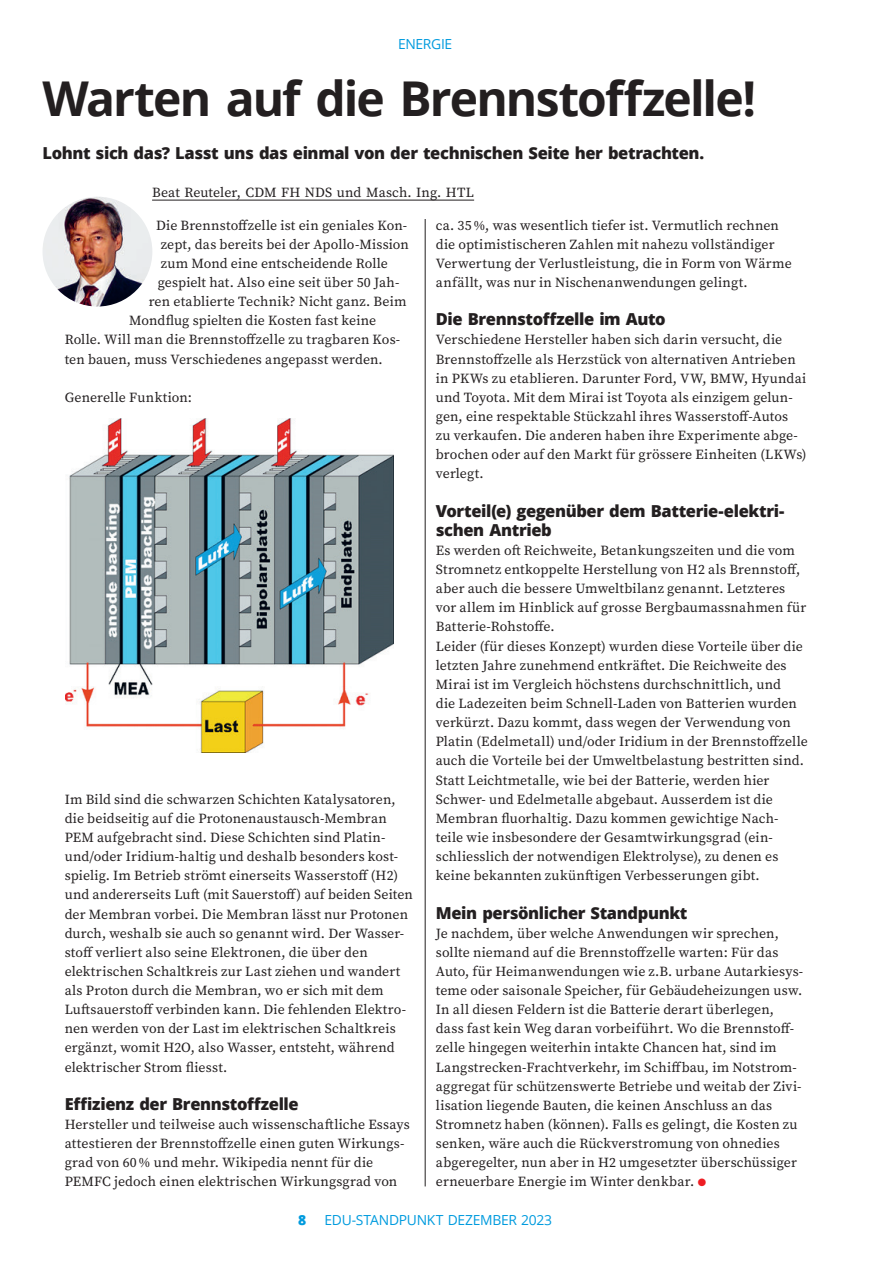
<style>
.page{position:relative;width:893px;height:1263px;background:#fff}
.page>*{position:absolute;margin:0;border:0;box-sizing:border-box;transform-origin:0 0}
.t1{font:700 48px "Open Sans";letter-spacing:-.04em;color:#231f20}
.t2{font:800 16.5px/19.2px "Open Sans";letter-spacing:-.025em;color:#231f20}
.t3{font:13.8px/19.2px "Source Serif Pro";letter-spacing:.01em;color:#231f20}
.t4{font:13.8px "Open Sans";letter-spacing:-.02em;color:#009bde}
.t5{font:800 13.8px "Open Sans";color:#009bde}
.s1{color:#ee1d23}
</style>
<div class="page">
<hr style="left:425px;top:219px;width:1px;height:967px;background:#231f20">
<img style="left:66px;top:419px;width:327px;height:334px">
<hr style="left:152px;top:200px;width:322px;height:1px;background:#231f20">
<img style="left:43px;top:197px;width:109px;height:109px;border-radius:55px">
<p class="t4" style="left:398px;top:34px;width:56px">ENERGIE</p>
<h1 class="t1" style="left:42px;top:65px;width:715px">Warten auf die Brennstoffzelle!</h1>
<p class="t2" style="left:43px;top:143px;width:663px">Lohnt sich das? Lasst uns das einmal von der technischen Seite her betrachten.</p>
<p class="t3" style="left:152px;top:183px;width:323px">Beat Reuteler, CDM FH NDS und Masch. Ing. HTL</p>
<p class="t3" style="left:156px;top:215px;width:253px">Die Brennstoffzelle ist ein geniales Kon-</p>
<p class="t3" style="left:161px;top:235px;width:250px">zept, das bereits bei der Apollo-Mission</p>
<p class="t3" style="left:161px;top:254px;width:229px">zum Mond eine entscheidende Rolle</p>
<p class="t3" style="left:158px;top:273px;width:243px">gespielt hat. Also eine seit über 50 Jah-</p>
<p class="t3" style="left:149px;top:292px;width:259px">ren etablierte Technik? Nicht ganz. Beim</p>
<p class="t3" style="left:129px;top:311px;width:249px">Mondflug spielten die Kosten fast keine</p>
<p class="t3" style="left:65px;top:330px;width:337px">Rolle. Will man die Brennstoffzelle zu tragbaren Kos-</p>
<p class="t3" style="left:65px;top:349px;width:320px">ten bauen, muss Verschiedenes angepasst werden.</p>
<p class="t3" style="left:65px;top:388px;width:129px">Generelle Funktion:</p>
<p class="t3" style="left:65px;top:789px;width:350px">Im Bild sind die schwarzen Schichten Katalysatoren, die beidseitig auf die Protonenaustausch-Membran PEM aufgebracht sind. Diese Schichten sind Platin&shy;und/oder Iridium-haltig und deshalb besonders kost&shy;spielig. Im Betrieb strömt einerseits Wasserstoff (H2) und andererseits Luft (mit Sauerstoff) auf beiden Seiten der Membran vorbei. Die Membran lässt nur Protonen durch, weshalb sie auch so genannt wird. Der Wasser&shy;stoff verliert also seine Elektronen, die über den elektrischen Schaltkreis zur Last ziehen und wandert als Proton durch die Membran, wo er sich mit dem Luftsauerstoff verbinden kann. Die fehlenden Elektro&shy;nen werden von der Last im elektrischen Schaltkreis ergänzt, womit H2O, also Wasser, entsteht, während elektrischer Strom fliesst.</p>
<p class="t2" style="left:65px;top:1093px;width:236px">Effizienz der Brennstoffzelle</p>
<p class="t3" style="left:65px;top:1115px;width:346px">Hersteller und teilweise auch wissenschaftliche Essays attestieren der Brennstoffzelle einen guten Wirkungs&shy;grad von 60% und mehr. Wikipedia nennt für die PEMFC jedoch einen elektrischen Wirkungsgrad von</p>
<p class="t3" style="left:436px;top:215px;width:357px">ca. 35%, was wesentlich tiefer ist. Vermutlich rechnen die optimistischeren Zahlen mit nahezu vollständiger Verwertung der Verlustleistung, die in Form von Wärme anfällt, was nur in Nischenanwendungen gelingt.</p>
<p class="t2" style="left:436px;top:309px;width:231px">Die Brennstoffzelle im Auto</p>
<p class="t3" style="left:436px;top:330px;width:372px">Verschiedene Hersteller haben sich darin versucht, die Brennstoffzelle als Herzstück von alternativen Antrieben in PKWs zu etablieren. Darunter Ford, VW, BMW, Hyundai und Toyota. Mit dem Mirai ist Toyota als einzigem gelun&shy;gen, eine respektable Stückzahl ihres Wasserstoff-Autos<br>zu verkaufen. Die anderen haben ihre Experimente abge&shy;brochen oder auf den Markt für grössere Einheiten (LKWs) verlegt.</p>
<p class="t2" style="left:436px;top:500px;width:350px">Vorteil(e) gegenüber dem Batterie-elektri&shy;schen Antrieb</p>
<p class="t3" style="left:436px;top:541px;width:374px">Es werden oft Reichweite, Betankungszeiten und die vom Stromnetz entkoppelte Herstellung von H2 als Brennstoff, aber auch die bessere Umweltbilanz genannt. Letzteres vor allem im Hinblick auf grosse Bergbaumassnahmen für Batterie-Rohstoffe.<br>Leider (für dieses Konzept) wurden diese Vorteile über die letzten Jahre zunehmend entkräftet. Die Reichweite des Mirai ist im Vergleich höchstens durchschnittlich, und<br>die Ladezeiten beim Schnell-Laden von Batterien wurden verkürzt. Dazu kommt, dass wegen der Verwendung von Platin (Edelmetall) und/oder Iridium in der Brennstoffzelle auch die Vorteile bei der Umweltbelastung bestritten sind.<br>Statt Leichtmetalle, wie bei der Batterie, werden hier Schwer- und Edelmetalle abgebaut. Ausserdem ist die Membran fluorhaltig. Dazu kommen gewichtige Nach&shy;teile wie insbesondere der Gesamtwirkungsgrad (ein&shy;schliesslich der notwendigen Elektrolyse), zu denen es keine bekannten zukünftigen Verbesserungen gibt.</p>
<p class="t2" style="left:436px;top:902px;width:253px">Mein persönlicher Standpunkt</p>
<p class="t3" style="left:436px;top:923px;width:369px">Je nachdem, über welche Anwendungen wir sprechen, sollte niemand auf die Brennstoffzelle warten: Für das Auto, für Heimanwendungen wie z.B. urbane Autarkiesys&shy;teme oder saisonale Speicher, für Gebäudeheizungen usw.<br>In all diesen Feldern ist die Batterie derart überlegen, dass fast kein Weg daran vorbeiführt. Wo die Brennstoff&shy;zelle hingegen weiterhin intakte Chancen hat, sind im Langstrecken-Frachtverkehr, im Schiffbau, im Notstrom&shy;aggregat für schützenswerte Betriebe und weitab der Zivi&shy;lisation liegende Bauten, die keinen Anschluss an das Stromnetz haben (können). Falls es gelingt, die Kosten zu senken, wäre auch die Rückverstromung von ohnedies abgeregelter, nun aber in H2 umgesetzter überschüssiger erneuerbare Energie im Winter denkbar. <span class="s1">●</span></p>
<p class="t5" style="left:298px;top:1209px;width:10px">8</p>
<p class="t4" style="left:325px;top:1210px;width:229px">EDU-STANDPUNKT DEZEMBER 2023</p>
</div>
